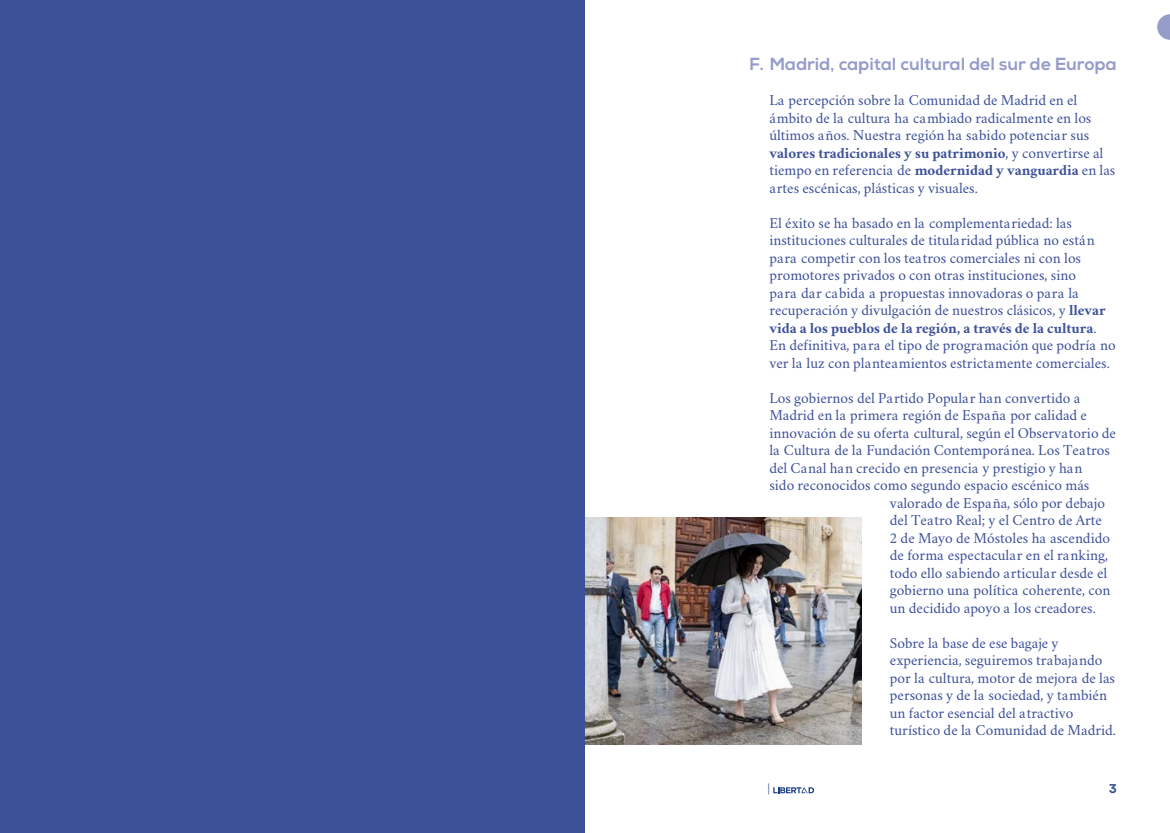
<style>
.page{position:relative;width:1170px;height:833px;background:#fff}
.page>*{position:absolute;margin:0;border:0;box-sizing:border-box;transform-origin:0 0}
.TITULO_INTERIOR{font:800 17.5px "Nexa";letter-spacing:-.005em;color:#969cc9}
.GNAL{font:15px/17.5px "Crimson";color:#3d5198}
.t1{font:700 13.75px "Circular Std";color:#3d5198}
.t2{font:12.5px "Crimson";color:#3d5198}
.s1{font-weight:700}
</style>
<div class="page">
<svg style="left:773px;top:787px;width:41px;height:6px"></svg>
<svg style="left:1157px;top:14px;width:12px;height:26px"></svg>
<img style="left:585px;top:517px;width:276px;height:227px">
<div style="left:0;top:0;width:585px;height:833px;background:#3d5198"></div>
<p class="TITULO_INTERIOR" style="left:749px;top:53px;width:369px">F. Madrid, capital cultural del sur de Europa</p>
<p class="GNAL" style="left:769px;top:90px;width:347px">La percepción sobre la Comunidad de Madrid en el ámbito de la cultura ha cambiado radicalmente en los últimos años. Nuestra región ha sabido potenciar sus <span class="s1">valores tradicionales y su patrimonio</span>, y convertirse al tiempo en referencia de <span class="s1">modernidad y vanguardia</span> en las artes escénicas, plásticas y visuales.</p>
<p class="GNAL" style="left:769px;top:213px;width:348px">El éxito se ha basado en la complementariedad: las instituciones culturales de titularidad pública no están para competir con los teatros comerciales ni con los promotores privados o con otras instituciones, sino<br>para dar cabida a propuestas innovadoras o para la recuperación y divulgación de nuestros clásicos, y <span class="s1">llevar vida a los pueblos de la región, a través de la cultura</span>.<br>En definitiva, para el tipo de programación que podría no ver la luz con planteamientos estrictamente comerciales.</p>
<p class="GNAL" style="left:769px;top:388px;width:312px">Los gobiernos del Partido Popular han convertido a</p>
<p class="GNAL" style="left:769px;top:405px;width:319px">Madrid en la primera región de España por calidad e</p>
<p class="GNAL" style="left:769px;top:423px;width:348px">innovación de su oferta cultural, según el Observatorio de</p>
<p class="GNAL" style="left:769px;top:440px;width:342px">la Cultura de la Fundación Contemporánea. Los Teatros</p>
<p class="GNAL" style="left:769px;top:458px;width:314px">del Canal han crecido en presencia y prestigio y han</p>
<p class="GNAL" style="left:769px;top:475px;width:321px">sido reconocidos como segundo espacio escénico más</p>
<p class="GNAL" style="left:889px;top:493px;width:216px">valorado de España, sólo por debajo</p>
<p class="GNAL" style="left:889px;top:510px;width:214px">del Teatro Real; y el Centro de Arte</p>
<p class="GNAL" style="left:889px;top:528px;width:222px">2 de Mayo de Móstoles ha ascendido</p>
<p class="GNAL" style="left:889px;top:545px;width:220px">de forma espectacular en el ranking,</p>
<p class="GNAL" style="left:889px;top:563px;width:219px">todo ello sabiendo articular desde el</p>
<p class="GNAL" style="left:889px;top:580px;width:222px">gobierno una política coherente, con</p>
<p class="GNAL" style="left:889px;top:598px;width:207px">un decidido apoyo a los creadores.</p>
<p class="GNAL" style="left:889px;top:633px;width:228px">Sobre la base de ese bagaje y experiencia, seguiremos trabajando por la cultura, motor de mejora de las personas y de la sociedad, y también un factor esencial del atractivo turístico de la Comunidad de Madrid.</p>
<p class="t2" style="left:767px;top:780px;width:4px">|</p>
<p class="t1" style="left:1109px;top:779px;width:9px">3</p>
</div>
